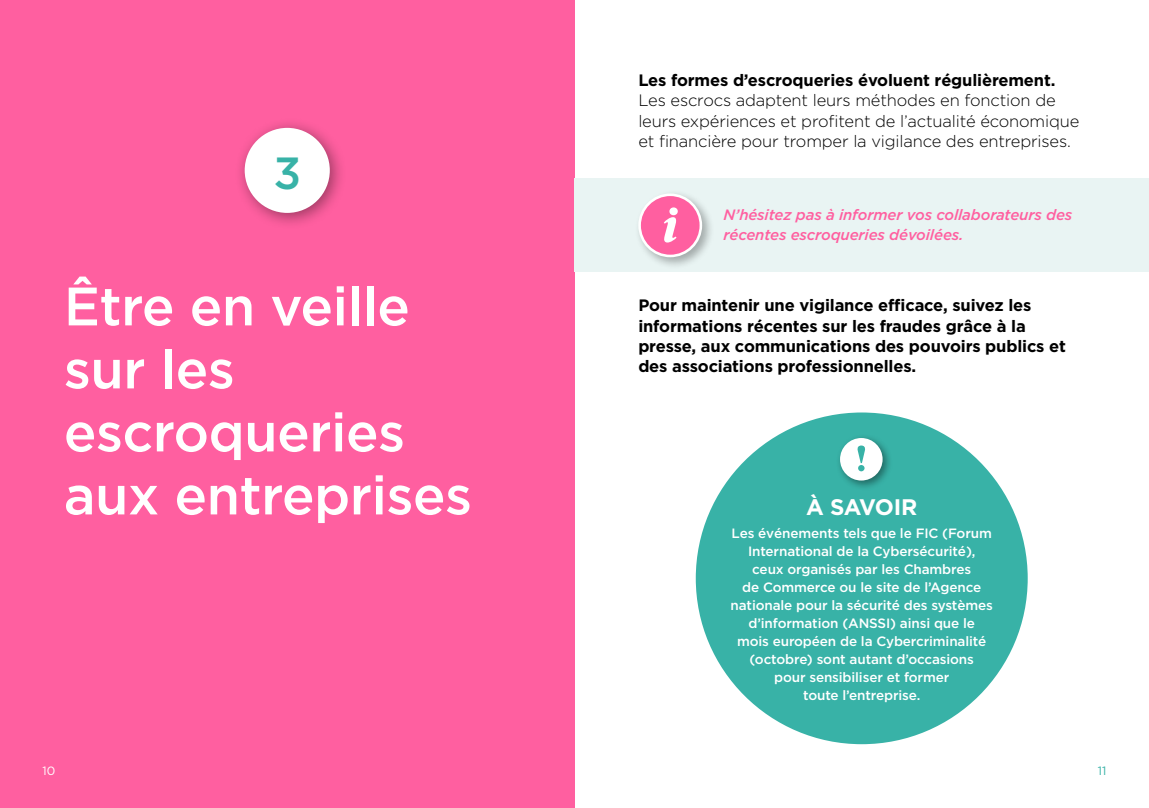
<style>
.page{position:relative;width:1149px;height:808px;background:#fff}
.page>*{position:absolute;margin:0;border:0;box-sizing:border-box;transform-origin:0 0}
.H1_-_chapitres{font:500 54px/63px "Gotham HTF";letter-spacing:-.01em;color:#fff}
.H1_-_chapitres-2{font:500 45px "Gotham HTF";color:#38b2a7}
.H3_-_attention{font:700 22.5px "Gotham HTF";letter-spacing:-.025em;color:#fff}
.Texte_puce{font:300 16.5px/20.2px "Gotham HTF";letter-spacing:-.01em;color:#000}
.Texte_puce-2{font:700 16.5px/20.2px "Gotham HTF";letter-spacing:-.01em;color:#000}
.info_texte{font:italic 500 15px/19.5px "Gotham HTF";letter-spacing:-.01em;color:#ff5fa0}
.Texte_attention{font:500 13.5px/18px "Gotham HTF";letter-spacing:-.01em;color:#fff;text-align:center}
.t1{font:12px "Gotham HTF";color:#fff}
.t2{font:12px "Gotham HTF";color:#38b2a7}
.s1{font-weight:700}
</style>
<div class="page">
<div style="left:0;top:0;width:574px;height:808px;background:#ff5fa0"></div>
<div style="left:234px;top:117px;width:113px;height:113px;background:#000;opacity:.4"></div>
<div style="left:244px;top:128px;width:86px;height:85px;background:#fff;border-radius:50%"></div>
<div style="left:574px;top:179px;width:574px;height:93px;background:#e9f4f3"></div>
<div style="left:634px;top:190px;width:80px;height:79px;background:#000;opacity:.3"></div>
<div style="left:639px;top:195px;width:61px;height:61px;background:#ff5fa0;border-radius:50%"></div>
<div style="left:638px;top:193px;width:64px;height:64px;border:3px solid #fff;border-radius:50%"></div>
<svg style="left:664px;top:207px;width:13px;height:35px"></svg>
<div style="left:695px;top:412px;width:332px;height:332px;background:#38b2a7;border-radius:50%"></div>
<div style="left:836px;top:434px;width:56px;height:56px;background:#000;opacity:.4"></div>
<div style="left:839px;top:438px;width:43px;height:42px;background:#fff;border-radius:50%"></div>
<svg style="left:857px;top:445px;width:8px;height:26px"></svg>
<h1 class="H1_-_chapitres-2" style="left:273px;top:147px;width:29px">3</h1>
<h1 class="H1_-_chapitres" style="left:64px;top:274px;width:409px">Être en veille sur les escroqueries aux entreprises</h1>
<p class="Texte_puce" style="left:638px;top:70px;width:442px"><span class="s1">Les formes d’escroqueries évoluent régulièrement.<br></span>Les escrocs adaptent leurs méthodes en fonction de leurs expériences et profitent de l’actualité économique et financière pour tromper la vigilance des entreprises.</p>
<p class="info_texte" style="left:723px;top:205px;width:350px">N’hésitez pas à informer vos collaborateurs des récentes escroqueries dévoilées.</p>
<p class="Texte_puce-2" style="left:638px;top:295px;width:429px">Pour maintenir une vigilance efficace, suivez les informations récentes sur les fraudes grâce à la presse, aux communications des pouvoirs publics et des associations professionnelles.</p>
<h3 class="H3_-_attention" style="left:805px;top:494px;width:113px">À SAVOIR</h3>
<p class="Texte_attention" style="left:730px;top:523px;width:263px">Les événements tels que le FIC (Forum International de la Cybersécurité), ceux organisés par les Chambres<br>de Commerce ou le site de l’Agence nationale pour la sécurité des systèmes d’information (ANSSI) ainsi que le<br>mois européen de la Cybercriminalité (octobre) sont autant d’occasions<br>pour sensibiliser et former<br>toute l’entreprise.</p>
<p class="t1" style="left:43px;top:764px;width:14px">10</p>
<p class="t2" style="left:1097px;top:764px;width:10px">11</p>
</div>
